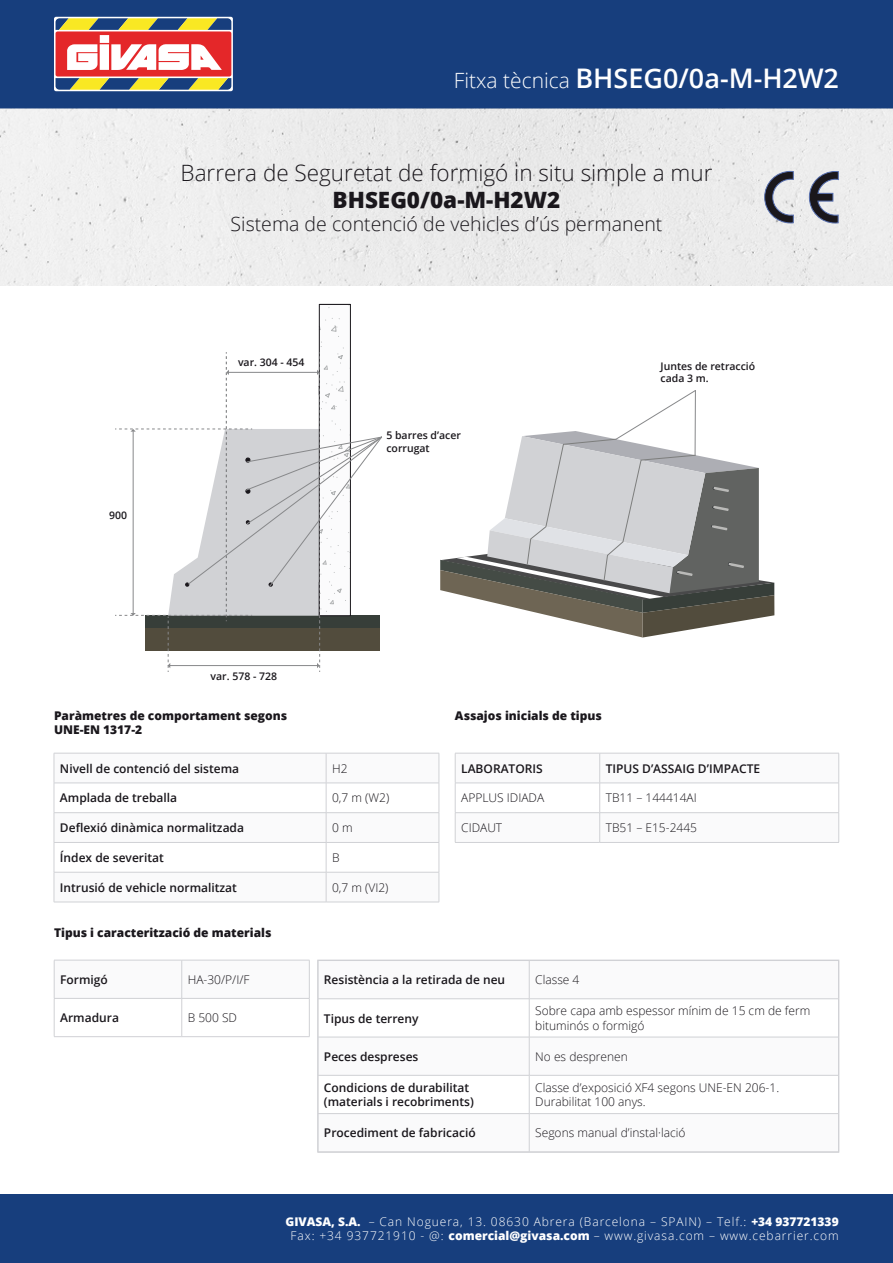
<style>
.page{position:relative;width:893px;height:1263px;background:#fff}
.page>*{position:absolute;margin:0;border:0;box-sizing:border-box;transform-origin:0 0}
.t1{font:600 27px "Open Sans";color:#fff}
.t2{font:300 22.5px "Open Sans";color:#1a171c}
.t3{font:800 22.5px "Open Sans";color:#1a171c}
.t4{font:300 19.5px "Open Sans";color:#1a171c}
.t5{font:600 12px/14.4px "Open Sans";color:#1a171c}
.t6{font:300 12px/14.4px "Open Sans";color:#1a171c}
.t7{font:300 12px/14.4px "Open Sans";letter-spacing:.075em;color:#fff;text-align:center}
.t8{font:800 12px/14.4px "Open Sans";color:#1a171c}
.t9{font:600 10.5px/12.6px "Open Sans";color:#1a171c}
.s1{font-weight:300;font-size:21px}
.s2{font-weight:800}
</style>
<div class="page">
<div style="left:0;top:0;width:893px;height:108px;background:#173e7d"></div>
<div style="left:0;top:108px;width:893px;height:178px;background:#ececec"></div>
<svg style="left:55px;top:754px;width:384px;height:148px"></svg>
<hr style="left:54px;top:753px;width:272px;height:1px;background:#d0d1d5">
<hr style="left:54px;top:753px;width:1px;height:30px;background:#d0d1d5">
<hr style="left:326px;top:753px;width:113px;height:1px;background:#d0d1d5">
<hr style="left:326px;top:753px;width:1px;height:30px;background:#d0d1d5">
<hr style="left:439px;top:753px;width:1px;height:30px;background:#d0d1d5">
<hr style="left:54px;top:783px;width:272px;height:1px;background:#d0d1d5">
<hr style="left:326px;top:783px;width:113px;height:1px;background:#d0d1d5">
<hr style="left:54px;top:812px;width:272px;height:1px;background:#d0d1d5">
<svg style="left:54px;top:783px;width:1px;height:89px"></svg>
<hr style="left:54px;top:842px;width:272px;height:1px;background:#d0d1d5">
<hr style="left:326px;top:812px;width:113px;height:1px;background:#d0d1d5">
<svg style="left:326px;top:783px;width:1px;height:89px"></svg>
<svg style="left:439px;top:783px;width:1px;height:89px"></svg>
<hr style="left:326px;top:842px;width:113px;height:1px;background:#d0d1d5">
<hr style="left:54px;top:872px;width:272px;height:1px;background:#d0d1d5">
<hr style="left:54px;top:872px;width:1px;height:30px;background:#d0d1d5">
<hr style="left:54px;top:902px;width:272px;height:1px;background:#d0d1d5">
<hr style="left:326px;top:872px;width:113px;height:1px;background:#d0d1d5">
<hr style="left:326px;top:872px;width:1px;height:30px;background:#d0d1d5">
<hr style="left:439px;top:872px;width:1px;height:30px;background:#d0d1d5">
<hr style="left:326px;top:902px;width:113px;height:1px;background:#d0d1d5">
<svg style="left:182px;top:961px;width:127px;height:37px"></svg>
<hr style="left:54px;top:960px;width:128px;height:1px;background:#d0d1d5">
<hr style="left:54px;top:960px;width:1px;height:38px;background:#d0d1d5">
<hr style="left:182px;top:960px;width:127px;height:1px;background:#d0d1d5">
<hr style="left:181px;top:960px;width:1px;height:38px;background:#d0d1d5">
<hr style="left:309px;top:960px;width:1px;height:38px;background:#d0d1d5">
<hr style="left:54px;top:998px;width:128px;height:1px;background:#d0d1d5">
<hr style="left:54px;top:998px;width:1px;height:38px;background:#d0d1d5">
<hr style="left:182px;top:998px;width:127px;height:1px;background:#d0d1d5">
<hr style="left:181px;top:998px;width:1px;height:38px;background:#d0d1d5">
<hr style="left:309px;top:998px;width:1px;height:38px;background:#d0d1d5">
<hr style="left:54px;top:1036px;width:128px;height:1px;background:#d0d1d5">
<hr style="left:182px;top:1036px;width:127px;height:1px;background:#d0d1d5">
<svg style="left:320px;top:962px;width:517px;height:188px"></svg>
<hr style="left:529px;top:961px;width:1px;height:37px;background:#d0d1d5">
<hr style="left:318px;top:998px;width:211px;height:1px;background:#d0d1d5">
<hr style="left:529px;top:998px;width:310px;height:1px;background:#d0d1d5">
<hr style="left:529px;top:999px;width:1px;height:38px;background:#d0d1d5">
<hr style="left:318px;top:1037px;width:211px;height:1px;background:#d0d1d5">
<hr style="left:529px;top:1037px;width:310px;height:1px;background:#d0d1d5">
<hr style="left:529px;top:1037px;width:1px;height:38px;background:#d0d1d5">
<hr style="left:318px;top:1075px;width:211px;height:1px;background:#d0d1d5">
<hr style="left:529px;top:1075px;width:310px;height:1px;background:#d0d1d5">
<hr style="left:529px;top:1075px;width:1px;height:38px;background:#d0d1d5">
<hr style="left:318px;top:1113px;width:211px;height:1px;background:#d0d1d5">
<hr style="left:529px;top:1113px;width:310px;height:1px;background:#d0d1d5">
<hr style="left:529px;top:1114px;width:1px;height:38px;background:#d0d1d5">
<div style="left:318px;top:960px;width:521px;height:192px;border:1px solid #d0d1d5"></div>
<svg style="left:455px;top:753px;width:384px;height:89px"></svg>
<hr style="left:455px;top:842px;width:145px;height:1px;background:#d0d1d5">
<hr style="left:600px;top:842px;width:239px;height:1px;background:#d0d1d5">
<div style="left:0;top:1194px;width:893px;height:69px;background:#173e7d"></div>
<svg style="left:54px;top:17px;width:179px;height:74px;background:#d1917d"></svg>
<svg style="left:809px;top:171px;width:30px;height:53px;background:#888993"></svg>
<svg style="left:764px;top:171px;width:30px;height:52px;background:#9798a1"></svg>
<svg style="left:440px;top:390px;width:334px;height:247px"></svg>
<hr style="left:695px;top:390px;width:1px;height:65px;background:#87888a">
<svg style="left:115px;top:304px;width:267px;height:368px"></svg>
<h1 class="t1" style="left:454px;top:59px;width:387px"><span class="s1">Fitxa tècnica</span> BHSEG0/0a-M-H2W2</h1>
<h2 class="t2" style="left:181px;top:157px;width:533px">Barrera de Seguretat de formigó in situ simple a mur</h2>
<h2 class="t3" style="left:333px;top:182px;width:229px">BHSEG0/0a-M-H2W2</h2>
<h3 class="t4" style="left:231px;top:211px;width:433px">Sistema de contenció de vehicles d’ús permanent</h3>
<p class="t9" style="left:109px;top:509px;width:19px">900</p>
<p class="t9" style="left:238px;top:356px;width:68px">var. 304 - 454</p>
<p class="t9" style="left:211px;top:670px;width:68px">var. 578 - 728</p>
<p class="t8" style="left:54px;top:708px;width:235px">Paràmetres de comportament segons<br>UNE-EN 1317-2</p>
<p class="t9" style="left:386px;top:429px;width:76px">5 barres d’acer corrugat</p>
<p class="t9" style="left:661px;top:359px;width:96px">Juntes de retracció cada 3 m.</p>
<p class="t8" style="left:455px;top:708px;width:148px">Assajos inicials de tipus</p>
<p class="t5" style="left:60px;top:761px;width:181px">Nivell de contenció del sistema</p>
<p class="t6" style="left:332px;top:761px;width:17px">H2</p>
<p class="t5" style="left:60px;top:790px;width:119px">Amplada de treballa</p>
<p class="t6" style="left:332px;top:790px;width:59px">0,7 m (W2)</p>
<p class="t5" style="left:60px;top:820px;width:186px">Deflexió dinàmica normalitzada</p>
<p class="t6" style="left:332px;top:820px;width:22px">0 m</p>
<p class="t5" style="left:60px;top:850px;width:105px">Índex de severitat</p>
<p class="t6" style="left:332px;top:850px;width:9px">B</p>
<p class="t5" style="left:60px;top:880px;width:178px">Intrusió de vehicle normalitzat</p>
<p class="t6" style="left:332px;top:880px;width:58px">0,7 m (VI2)</p>
<p class="t8" style="left:54px;top:925px;width:219px">Tipus i caracterització de materials</p>
<p class="t5" style="left:461px;top:761px;width:83px">LABORATORIS</p>
<p class="t5" style="left:606px;top:761px;width:156px">TIPUS D’ASSAIG D’IMPACTE</p>
<p class="t6" style="left:461px;top:790px;width:85px">APPLUS IDIADA</p>
<p class="t6" style="left:606px;top:790px;width:93px">TB11 – 144414AI</p>
<p class="t6" style="left:461px;top:820px;width:43px">CIDAUT</p>
<p class="t6" style="left:606px;top:820px;width:93px">TB51 – E15-2445</p>
<p class="t5" style="left:60px;top:972px;width:49px">Formigó</p>
<p class="t6" style="left:188px;top:972px;width:63px">HA-30/P/I/F</p>
<p class="t5" style="left:60px;top:1010px;width:60px">Armadura</p>
<p class="t6" style="left:188px;top:1010px;width:51px">B 500 SD</p>
<p class="t5" style="left:324px;top:972px;width:183px">Resistència a la retirada de neu</p>
<p class="t6" style="left:535px;top:972px;width:46px">Classe 4</p>
<p class="t5" style="left:324px;top:1011px;width:96px">Tipus de terreny</p>
<p class="t6" style="left:535px;top:1003px;width:277px">Sobre capa amb espessor mínim de 15 cm de ferm bituminós o formigó</p>
<p class="t5" style="left:324px;top:1049px;width:96px">Peces despreses</p>
<p class="t6" style="left:535px;top:1049px;width:94px">No es desprenen</p>
<p class="t5" style="left:324px;top:1080px;width:151px">Condicions de durabilitat (materials i recobriments)</p>
<p class="t6" style="left:535px;top:1080px;width:245px">Classe d’exposició XF4 segons UNE-EN 206-1.<br>Durabilitat 100 anys.</p>
<p class="t5" style="left:324px;top:1125px;width:153px">Procediment de fabricació</p>
<p class="t6" style="left:535px;top:1125px;width:152px">Segons manual d’instal·lació</p>
<p class="t7" style="left:286px;top:1214px;width:555px"><span class="s2">GIVASA, S.A.</span> – Can Noguera, 13. 08630 Abrera (Barcelona – SPAIN) – Telf.: <span class="s2">+34 937721339<br></span>Fax: +34 937721910 - @: <span class="s2">comercial@givasa.com</span> – www.givasa.com – www.cebarrier.com</p>
</div>
